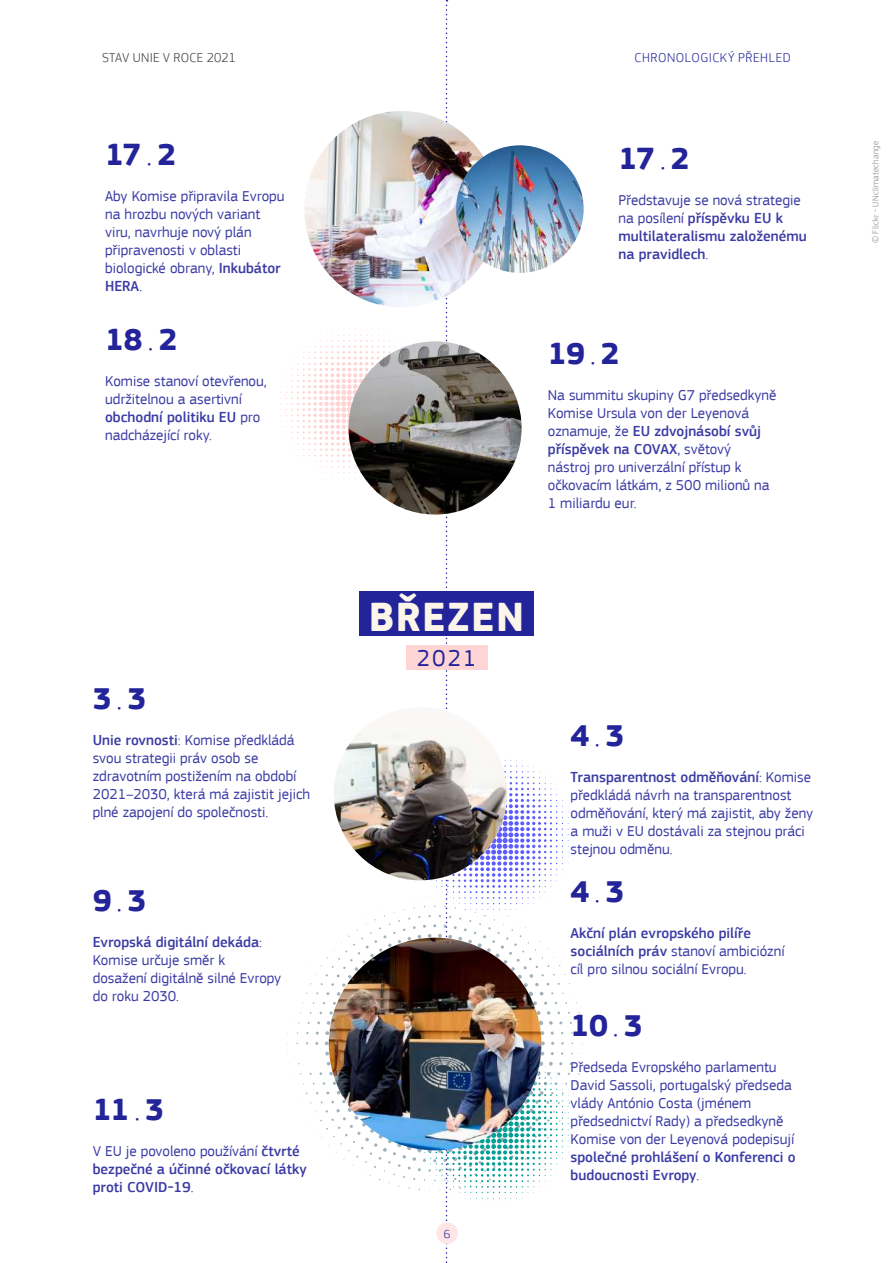
<style>
.page{position:relative;width:893px;height:1263px;background:#fff}
.page>*{position:absolute;margin:0;border:0;box-sizing:border-box;transform-origin:0 0}
.t1{font:700 42px "EC Square Sans Pro";letter-spacing:.03em;color:#fbf5ea}
.t2{font:700 31.65px "EC Square Sans Pro";letter-spacing:-.025em;color:#23239a}
.t3{font:24px "EC Square Sans Pro";color:#23239a}
.t4{font:15px/18px "EC Square Sans Pro";color:#3b3ba5}
.t5{font:500 15px/18px "EC Square Sans Pro";color:#3b3ba5}
.t6{font:300 13.5px "EC Square Sans Pro";letter-spacing:.045em;color:#23239a}
.t7{font:300 13.5px "EC Square Sans Pro";letter-spacing:.015em;color:#3c3c3b}
.t8{font:300 12.15px "EC Square Sans Pro";color:#23239a}
.t9{font:300 9px "EC Square Sans Pro";letter-spacing:.03em;color:#878787}
.s1{font-weight:300}
.s2{font-weight:500}
.s3{font-weight:400}
</style>
<div class="page">
<img style="left:280px;top:0;width:294px;height:1263px">
<img style="left:348px;top:341px;width:174px;height:173px;border-radius:87px">
<img style="left:456px;top:145px;width:128px;height:128px;border-radius:64px">
<div style="left:437px;top:1222px;width:21px;height:22px;background:#ffe5e6;border-radius:50%"></div>
<p class="t7" style="left:102px;top:50px;width:136px">STAV UNIE V ROCE 2021</p>
<p class="t6" style="left:634px;top:50px;width:158px">CHRONOLOGICKÝ PŘEHLED</p>
<h2 class="t2" style="left:105px;top:135px;width:73px">17 <span class="s1">.</span> 2</h2>
<p class="t4" style="left:105px;top:187px;width:181px">Aby Komise připravila Evropu na hrozbu nových variant viru, navrhuje nový plán připravenosti v oblasti biologické obrany, <span class="s2">Inkubátor<br>HERA</span>.</p>
<h2 class="t2" style="left:105px;top:320px;width:74px">18 <span class="s1">.</span> 2</h2>
<p class="t4" style="left:105px;top:372px;width:163px">Komise stanoví otevřenou, udržitelnou a asertivní <span class="s2">obchodní politiku EU</span> pro nadcházející roky.</p>
<h2 class="t2" style="left:619px;top:140px;width:73px">17 <span class="s1">.</span> 2</h2>
<p class="t5" style="left:619px;top:191px;width:190px"><span class="s3">Představuje se nová strategie na posílení</span> příspěvku EU k multilateralismu založenému na pravidlech<span class="s3">.</span></p>
<h2 class="t2" style="left:548px;top:335px;width:73px">19 <span class="s1">.</span> 2</h2>
<p class="t4" style="left:548px;top:386px;width:230px">Na summitu skupiny G7 předsedkyně<br>Komise Ursula von der Leyenová oznamuje, že <span class="s2">EU zdvojnásobí svůj příspěvek na COVAX</span>, světový nástroj pro univerzální přístup k očkovacím látkám, z 500 milionů na<br>1 miliardu eur.</p>
<h1 class="t1" style="left:369px;top:592px;width:157px">BŘEZEN</h1>
<h3 class="t3" style="left:417px;top:644px;width:61px">2021</h3>
<h2 class="t2" style="left:93px;top:679px;width:55px">3 <span class="s1">.</span> 3</h2>
<p class="t4" style="left:93px;top:731px;width:219px"><span class="s2">Unie rovnosti</span>: Komise předkládá svou strategii práv osob se zdravotním postižením na období<br>2021–2030, která má zajistit jejich plné zapojení do společnosti.</p>
<h2 class="t2" style="left:571px;top:716px;width:55px">4 <span class="s1">.</span> 3</h2>
<p class="t4" style="left:571px;top:768px;width:244px"><span class="s2">Transparentnost odměňování</span>: Komise předkládá návrh na transparentnost odměňování, který má zajistit, aby ženy a muži v EU dostávali za stejnou práci stejnou odměnu.</p>
<h2 class="t2" style="left:571px;top:873px;width:55px">4 <span class="s1">.</span> 3</h2>
<p class="t4" style="left:571px;top:924px;width:215px"><span class="s2">Akční plán evropského pilíře sociálních práv</span> stanoví ambiciózní cíl pro silnou sociální Evropu.</p>
<h2 class="t2" style="left:93px;top:882px;width:55px">9 <span class="s1">.</span> 3</h2>
<p class="t4" style="left:93px;top:933px;width:190px"><span class="s2">Evropská digitální dekáda</span>:<br>Komise určuje směr k dosažení digitálně silné Evropy do roku 2030.</p>
<h2 class="t2" style="left:93px;top:1090px;width:73px">11 <span class="s1">.</span> 3</h2>
<p class="t5" style="left:93px;top:1142px;width:216px"><span class="s3">V EU je povoleno používání</span> čtvrté bezpečné a účinné očkovací látky proti COVID-19<span class="s3">.</span></p>
<p class="t8" style="left:444px;top:1227px;width:8px">6</p>
<h2 class="t2" style="left:571px;top:1007px;width:74px">10 <span class="s1">.</span> 3</h2>
<p class="t4" style="left:571px;top:1058px;width:225px">Předseda Evropského parlamentu David Sassoli, portugalský předseda vlády António Costa (jménem předsednictví Rady) a předsedkyně Komise von der Leyenová podepisují</p>
<p class="t5" style="left:571px;top:1148px;width:226px">společné prohlášení o Konferenci o budoucnosti Evropy<span class="s3">.</span></p>
<p class="t9" style="left:870px;top:243px;width:104px;rotate:-90deg">© Flickr - UNclimatechange</p>
</div>
